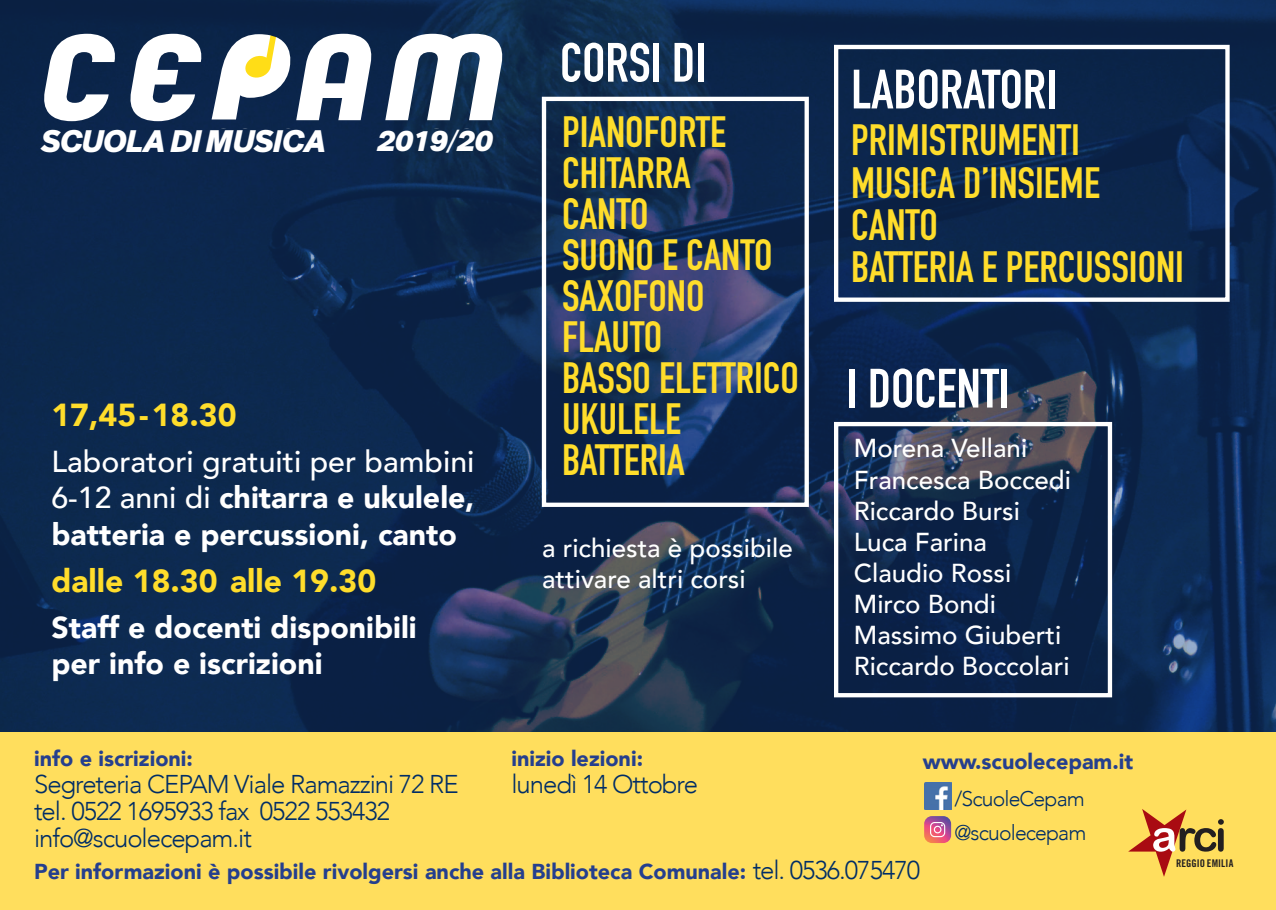
<style>
.page{position:relative;width:1276px;height:910px;background:#fff}
.page>*{position:absolute;margin:0;border:0;box-sizing:border-box;transform-origin:0 0}
.t1{font:54.3px "DIN Engschrift";color:#fff}
.t2{font:43.2px/41.1px "DIN Engschrift";color:#ffdd2b}
.t3{font:900 31.8px "Avenir";color:#ffdd2b}
.t4{font:italic 900 31.5px "Urania";letter-spacing:-.025em;color:#fff}
.t5{font:900 30.3px/36.3px "Avenir";color:#fff;text-align:justify}
.t6{font:italic 900 30.3px "Urania";letter-spacing:-.025em;color:#fff}
.t7{font:500 25.8px/31.2px "Avenir";color:#fff}
.t8{font:300 25.8px/27.3px "Avenir";letter-spacing:-.04em;color:#002d66}
.t9{font:900 21.6px "Avenir";color:#253f8e}
.t10{font:300 21.3px/34.5px "Avenir";letter-spacing:-.04em;color:#002d66}
.t11{font:10.5px "Trade Gothic Bold Cond Twenty";letter-spacing:.005em;color:#231f20}
.s1{font-weight:500}
.s2{font-weight:300;font-size:25.8px;color:#002d66}
</style>
<div class="page">
<img style="left:0;top:0;width:1276px;height:732px">
<svg style="left:43px;top:34px;width:73px;height:87px"></svg>
<svg style="left:129px;top:34px;width:73px;height:87px"></svg>
<svg style="left:385px;top:34px;width:118px;height:86px"></svg>
<svg style="left:212px;top:34px;width:160px;height:86px"></svg>
<div style="left:0;top:732px;width:1276px;height:178px;background:#ffde5d"></div>
<img style="left:924px;top:782px;width:27px;height:27px">
<svg style="left:1128px;top:809px;width:95px;height:68px"></svg>
<div style="left:834px;top:45px;width:395px;height:257px;border:4px solid #fff"></div>
<div style="left:542px;top:97px;width:267px;height:410px;border:4px solid #fff"></div>
<svg style="left:924px;top:816px;width:27px;height:27px"></svg>
<div style="left:834px;top:422px;width:278px;height:275px;border:4px solid #fff"></div>
<p class="t4" style="left:212px;top:121px;width:287px">SCUOLA DI MUSICA</p>
<p class="t4" style="left:41px;top:121px;width:287px">SCUOLA DI MUSICA</p>
<p class="t6" style="left:377px;top:122px;width:117px">2019/20</p>
<p class="t3" style="left:51px;top:388px;width:187px">17,45 - 18.30</p>
<p class="t5" style="left:51px;top:442px;width:424px"><span class="s1">Laboratori gratuiti per bambini 6-12 anni di</span> chitarra e ukulele, batteria e percussioni, canto</p>
<p class="t3" style="left:51px;top:554px;width:326px">dalle 18.30 alle 19.30</p>
<p class="t5" style="left:51px;top:608px;width:367px">Staff e docenti disponibili per info e iscrizioni</p>
<h1 class="t1" style="left:560px;top:31px;width:148px">CORSI DI</h1>
<h2 class="t2" style="left:562px;top:111px;width:238px">PIANOFORTE<br>CHITARRA<br>CANTO<br>SUONO E CANTO<br>SAXOFONO<br>FLAUTO<br>BASSO ELETTRICO<br>UKULELE<br>BATTERIA</h2>
<p class="t7" style="left:542px;top:531px;width:252px">a richiesta è possibile attivare altri corsi</p>
<h1 class="t1" style="left:851px;top:58px;width:207px">LABORATORI</h1>
<h2 class="t2" style="left:851px;top:119px;width:334px;line-height:42.3px">PRIMISTRUMENTI<br>MUSICA D’INSIEME<br>CANTO<br>BATTERIA E PERCUSSIONI</h2>
<h1 class="t1" style="left:846px;top:357px;width:165px">I DOCENTI</h1>
<p class="t7" style="left:854px;top:431px;width:219px">Morena Vellani<br>Francesca Boccedi<br>Riccardo Bursi<br>Luca Farina<br>Claudio Rossi<br>Mirco Bondi<br>Massimo Giuberti<br>Riccardo Boccolari</p>
<p class="t9" style="left:34px;top:739px;width:160px">info e iscrizioni:</p>
<p class="t8" style="left:34px;top:770px;width:426px">Segreteria CEPAM Viale Ramazzini 72 RE tel. 0522 1695933 fax 0522 553432 info@scuolecepam.it</p>
<p class="t9" style="left:34px;top:853px;width:887px">Per informazioni è possibile rivolgersi anche alla Biblioteca Comunale: <span class="s2">tel. 0536.075470</span></p>
<p class="t9" style="left:511px;top:739px;width:133px">inizio lezioni:</p>
<p class="t8" style="left:511px;top:770px;width:188px">lunedì 14 Ottobre</p>
<p class="t9" style="left:923px;top:743px;width:212px">www.scuolecepam.it</p>
<p class="t10" style="left:954px;top:781px;width:133px">/ScuoleCepam @scuolecepam</p>
<p class="t11" style="left:1176px;top:857px;width:59px">REGGIO EMILIA</p>
</div>
